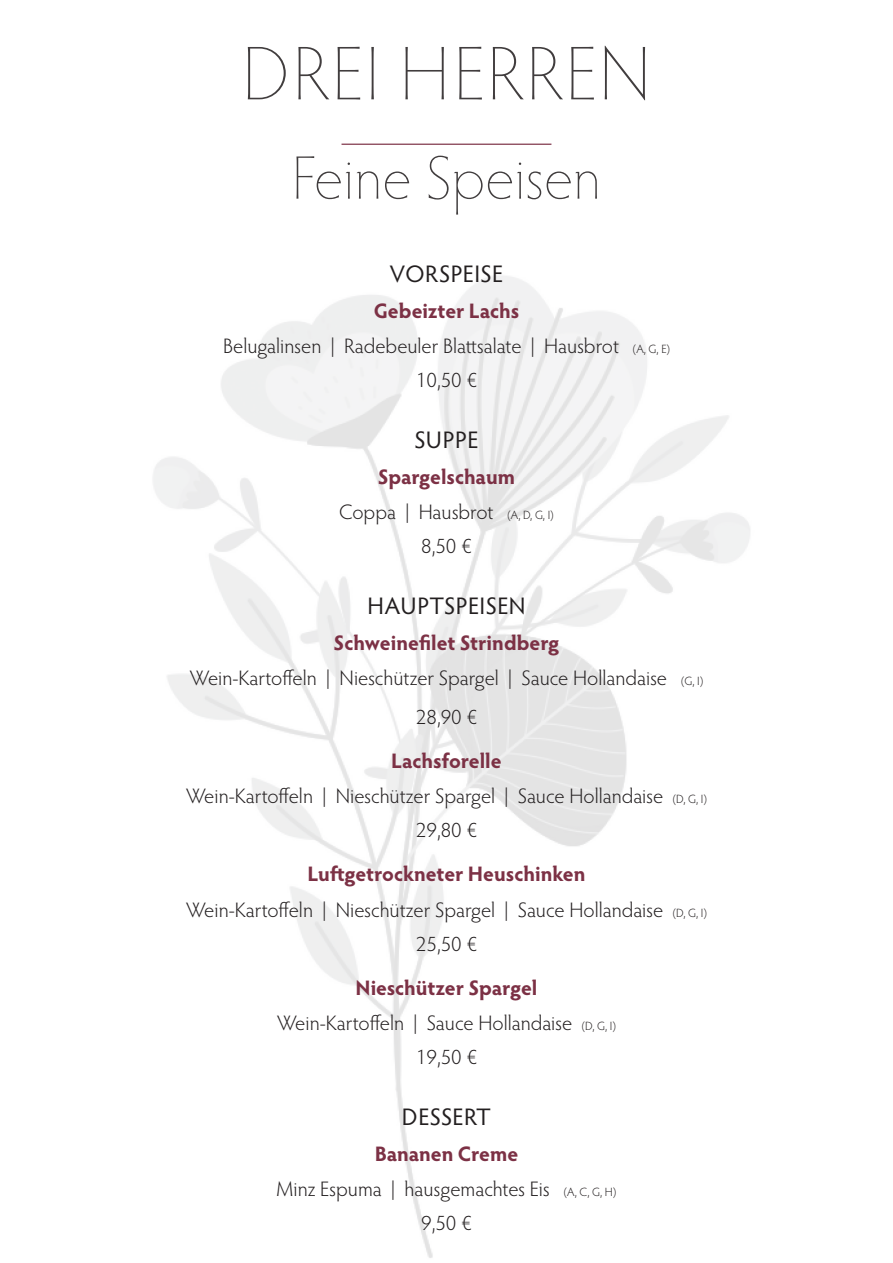
<style>
.page{position:relative;width:893px;height:1263px;background:#fff}
.page>*{position:absolute;margin:0;border:0;box-sizing:border-box;transform-origin:0 0}
.t1{font:200 76.5px "Hypatia Sans Pro";letter-spacing:.03em;color:#231f20}
.t2{font:200 61.5px "Hypatia Sans Pro";color:#231f20}
.t3{font:24px "Hypatia Sans Pro";letter-spacing:.015em;color:#231f20}
.t4{font:300 21px/34.8px "Hypatia Sans Pro";color:#231f20;text-align:center}
.s1{font-weight:700;color:#7c3145}
.s2{font-size:12px}
</style>
<div class="page">
<img style="left:153px;top:143px;width:597px;height:1115px">
<h1 class="t1" style="left:242px;top:25px;width:410px">DREI HERREN</h1>
<h2 class="t2" style="left:292px;top:139px;width:310px">Feine Speisen</h2>
<p class="t3" style="left:390px;top:258px;width:115px">VORSPEISE</p>
<p class="t4" style="left:223px;top:293px;width:448px"><span class="s1">Gebeizter Lachs<br></span>Belugalinsen | Radebeuler Blattsalate | Hausbrot <span class="s2">(A, G, E)<br></span>10,50 €</p>
<p class="t3" style="left:415px;top:424px;width:65px">SUPPE</p>
<p class="t4" style="left:339px;top:459px;width:216px"><span class="s1">Spargelschaum<br></span>Coppa | Hausbrot <span class="s2">(A, D, G, I)<br></span>8,50 €</p>
<p class="t3" style="left:367px;top:590px;width:160px">HAUPTSPEISEN</p>
<p class="t4" style="left:190px;top:624px;width:515px;line-height:35.5px"><span class="s1">Schweinefilet Strindberg<br></span>Wein-Kartoffeln | Nieschützer Spargel | Sauce Hollandaise <span class="s2">(G, I)</span></p>
<p class="t4" style="left:416px;top:699px;width:63px">28,90 €</p>
<p class="t4" style="left:186px;top:743px;width:522px"><span class="s1">Lachsforelle<br></span>Wein-Kartoffeln | Nieschützer Spargel | Sauce Hollandaise <span class="s2">(D, G, I)<br></span>29,80 €</p>
<p class="t4" style="left:186px;top:856px;width:522px"><span class="s1">Luftgetrockneter Heuschinken<br></span>Wein-Kartoffeln | Nieschützer Spargel | Sauce Hollandaise <span class="s2">(D, G, I)<br></span>25,50 €</p>
<p class="t4" style="left:277px;top:970px;width:340px"><span class="s1">Nieschützer Spargel<br></span>Wein-Kartoffeln | Sauce Hollandaise <span class="s2">(D, G, I)<br></span>19,50 €</p>
<p class="t3" style="left:402px;top:1101px;width:91px">DESSERT</p>
<p class="t4" style="left:277px;top:1136px;width:341px"><span class="s1">Bananen Creme<br></span>Minz Espuma | hausgemachtes Eis <span class="s2">(A, C, G, H)<br></span>9,50 €</p>
</div>
